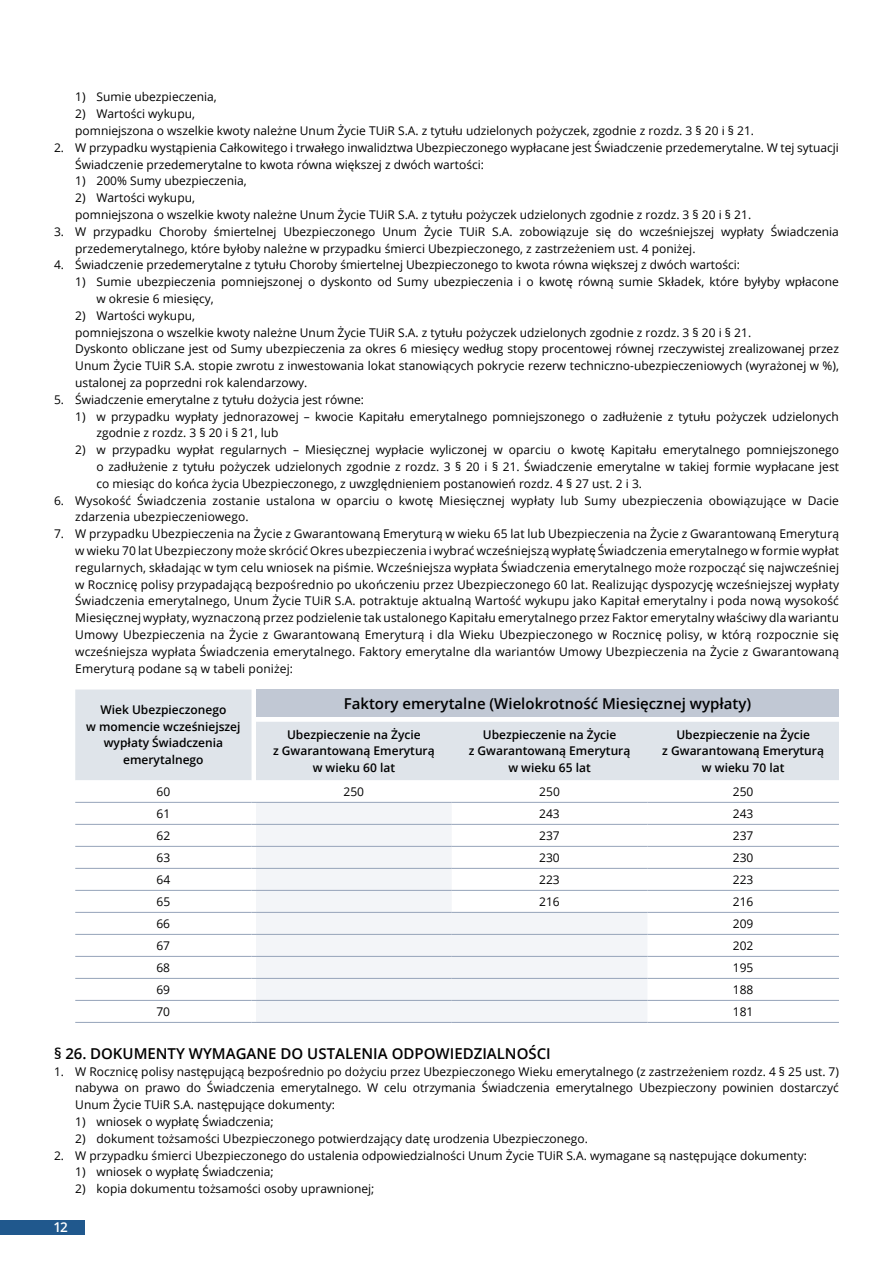
<style>
.page{position:relative;width:893px;height:1263px;background:#fff}
.page>*{position:absolute;margin:0;border:0;box-sizing:border-box;transform-origin:0 0}
.t1{font:600 15px "Open Sans";color:#000}
.t2{font:600 13.5px "Open Sans";color:#fff}
.t3{font:12px/16.8px "Open Sans";color:#000}
.t4{font:600 12px/16.5px "Open Sans";color:#000;text-align:center}
</style>
<div class="page">
<div style="left:0;top:1220px;width:85px;height:14px;background:#20588d"></div>
<div style="left:75px;top:689px;width:764px;height:91px;background:#dfe4ea"></div>
<div style="left:256px;top:689px;width:583px;height:28px;background:#c1c8d4"></div>
<svg style="left:75px;top:801px;width:764px;height:221px"></svg>
<svg style="left:256px;top:803px;width:391px;height:219px;fill:#f3f5f8"></svg>
<hr style="left:75px;top:802px;width:177px;height:1px;background:#95a3b9">
<hr style="left:647px;top:802px;width:192px;height:1px;background:#95a3b9">
<hr style="left:75px;top:824px;width:177px;height:1px;background:#95a3b9">
<hr style="left:647px;top:824px;width:192px;height:1px;background:#95a3b9">
<hr style="left:75px;top:846px;width:177px;height:1px;background:#95a3b9">
<hr style="left:647px;top:846px;width:192px;height:1px;background:#95a3b9">
<hr style="left:75px;top:868px;width:177px;height:1px;background:#95a3b9">
<hr style="left:647px;top:868px;width:192px;height:1px;background:#95a3b9">
<hr style="left:75px;top:890px;width:177px;height:1px;background:#95a3b9">
<hr style="left:647px;top:890px;width:192px;height:1px;background:#95a3b9">
<hr style="left:75px;top:912px;width:177px;height:1px;background:#95a3b9">
<hr style="left:647px;top:912px;width:192px;height:1px;background:#95a3b9">
<hr style="left:75px;top:934px;width:177px;height:1px;background:#95a3b9">
<hr style="left:647px;top:934px;width:192px;height:1px;background:#95a3b9">
<hr style="left:75px;top:956px;width:177px;height:1px;background:#95a3b9">
<hr style="left:647px;top:956px;width:192px;height:1px;background:#95a3b9">
<hr style="left:75px;top:978px;width:177px;height:1px;background:#95a3b9">
<hr style="left:647px;top:978px;width:192px;height:1px;background:#95a3b9">
<hr style="left:75px;top:1000px;width:177px;height:1px;background:#95a3b9">
<hr style="left:647px;top:1000px;width:192px;height:1px;background:#95a3b9">
<hr style="left:256px;top:802px;width:196px;height:1px;background:#95a3b9">
<hr style="left:256px;top:824px;width:196px;height:1px;background:#95a3b9">
<hr style="left:256px;top:846px;width:196px;height:1px;background:#95a3b9">
<hr style="left:256px;top:868px;width:196px;height:1px;background:#95a3b9">
<hr style="left:256px;top:890px;width:196px;height:1px;background:#95a3b9">
<hr style="left:256px;top:912px;width:196px;height:1px;background:#95a3b9">
<hr style="left:256px;top:934px;width:196px;height:1px;background:#95a3b9">
<hr style="left:256px;top:956px;width:196px;height:1px;background:#95a3b9">
<hr style="left:256px;top:978px;width:196px;height:1px;background:#95a3b9">
<hr style="left:256px;top:1000px;width:196px;height:1px;background:#95a3b9">
<hr style="left:452px;top:802px;width:195px;height:1px;background:#95a3b9">
<hr style="left:452px;top:824px;width:195px;height:1px;background:#95a3b9">
<hr style="left:452px;top:846px;width:195px;height:1px;background:#95a3b9">
<hr style="left:452px;top:868px;width:195px;height:1px;background:#95a3b9">
<hr style="left:452px;top:890px;width:195px;height:1px;background:#95a3b9">
<hr style="left:452px;top:912px;width:195px;height:1px;background:#95a3b9">
<hr style="left:452px;top:934px;width:195px;height:1px;background:#95a3b9">
<hr style="left:452px;top:956px;width:195px;height:1px;background:#95a3b9">
<hr style="left:452px;top:978px;width:195px;height:1px;background:#95a3b9">
<hr style="left:452px;top:1000px;width:195px;height:1px;background:#95a3b9">
<hr style="left:75px;top:1022px;width:177px;height:1px;background:#95a3b9">
<hr style="left:256px;top:1022px;width:196px;height:1px;background:#95a3b9">
<hr style="left:452px;top:1022px;width:195px;height:1px;background:#95a3b9">
<hr style="left:647px;top:1022px;width:192px;height:1px;background:#95a3b9">
<p class="t3" style="left:75px;top:88px;width:143px">1) Sumie ubezpieczenia,</p>
<p class="t3" style="left:75px;top:105px;width:680px">2) Wartości wykupu,<br>pomniejszona o wszelkie kwoty należne Unum Życie TUiR S.A. z tytułu udzielonych pożyczek, zgodnie z rozdz. 3 § 20 i § 21.</p>
<p class="t3" style="left:75px;top:139px;width:765px;text-indent:-21px">2. W przypadku wystąpienia Całkowitego i trwałego inwalidztwa Ubezpieczonego wypłacane jest Świadczenie przedemerytalne. W tej sytuacji<br>Świadczenie przedemerytalne to kwota równa większej z dwóch wartości:</p>
<p class="t3" style="left:75px;top:172px;width:173px">1) 200% Sumy ubezpieczenia,</p>
<p class="t3" style="left:75px;top:189px;width:677px">2) Wartości wykupu,<br>pomniejszona o wszelkie kwoty należne Unum Życie TUiR S.A. z tytułu pożyczek udzielonych zgodnie z rozdz. 3 § 20 i § 21.</p>
<p class="t3" style="left:75px;top:223px;width:765px;text-indent:-21px">3. W przypadku Choroby śmiertelnej Ubezpieczonego Unum Życie TUiR S.A. zobowiązuje się do wcześniejszej wypłaty Świadczenia przedemerytalnego, które byłoby należne w przypadku śmierci Ubezpieczonego, z zastrzeżeniem ust. 4 poniżej.</p>
<p class="t3" style="left:54px;top:256px;width:688px">4. Świadczenie przedemerytalne z tytułu Choroby śmiertelnej Ubezpieczonego to kwota równa większej z dwóch wartości:</p>
<p class="t3" style="left:97px;top:273px;width:744px;text-indent:-21px">1) Sumie ubezpieczenia pomniejszonej o dyskonto od Sumy ubezpieczenia i o kwotę równą sumie Składek, które byłyby wpłacone w okresie 6 miesięcy,</p>
<p class="t3" style="left:75px;top:307px;width:765px">2) Wartości wykupu,<br>pomniejszona o wszelkie kwoty należne Unum Życie TUiR S.A. z tytułu pożyczek udzielonych zgodnie z rozdz. 3 § 20 i § 21.<br>Dyskonto obliczane jest od Sumy ubezpieczenia za okres 6 miesięcy według stopy procentowej równej rzeczywistej zrealizowanej przez Unum Życie TUiR S.A. stopie zwrotu z inwestowania lokat stanowiących pokrycie rezerw techniczno-ubezpieczeniowych (wyrażonej w %), ustalonej za poprzedni rok kalendarzowy.</p>
<p class="t3" style="left:54px;top:391px;width:311px">5. Świadczenie emerytalne z tytułu dożycia jest równe:</p>
<p class="t3" style="left:97px;top:408px;width:744px;text-indent:-21px">1) w przypadku wypłaty jednorazowej – kwocie Kapitału emerytalnego pomniejszonego o zadłużenie z tytułu pożyczek udzielonych zgodnie z rozdz. 3 § 20 i § 21, lub</p>
<p class="t3" style="left:97px;top:441px;width:744px;text-align:justify;text-indent:-21px">2) w przypadku wypłat regularnych – Miesięcznej wypłacie wyliczonej w oparciu o kwotę Kapitału emerytalnego pomniejszonego o zadłużenie z tytułu pożyczek udzielonych zgodnie z rozdz. 3 § 20 i § 21. Świadczenie emerytalne w takiej formie wypłacane jest co miesiąc do końca życia Ubezpieczonego, z uwzględnieniem postanowień rozdz. 4 § 27 ust. 2 i 3.</p>
<p class="t3" style="left:75px;top:492px;width:765px;text-indent:-21px">6. Wysokość Świadczenia zostanie ustalona w oparciu o kwotę Miesięcznej wypłaty lub Sumy ubezpieczenia obowiązujące w Dacie zdarzenia ubezpieczeniowego.</p>
<p class="t3" style="left:75px;top:525px;width:765px;text-align:justify;text-indent:-21px">7. W przypadku Ubezpieczenia na Życie z Gwarantowaną Emeryturą w wieku 65 lat lub Ubezpieczenia na Życie z Gwarantowaną Emeryturą w wieku 70 lat Ubezpieczony może skrócić Okres ubezpieczenia i wybrać wcześniejszą wypłatę Świadczenia emerytalnego w formie wypłat regularnych, składając w tym celu wniosek na piśmie. Wcześniejsza wypłata Świadczenia emerytalnego może rozpocząć się najwcześniej w Rocznicę polisy przypadającą bezpośrednio po ukończeniu przez Ubezpieczonego 60 lat. Realizując dyspozycję wcześniejszej wypłaty Świadczenia emerytalnego, Unum Życie TUiR S.A. potraktuje aktualną Wartość wykupu jako Kapitał emerytalny i poda nową wysokość Miesięcznej wypłaty, wyznaczoną przez podzielenie tak ustalonego Kapitału emerytalnego przez Faktor emerytalny właściwy dla wariantu Umowy Ubezpieczenia na Życie z Gwarantowaną Emeryturą i dla Wieku Ubezpieczonego w Rocznicę polisy, w którą rozpocznie się wcześniejsza wypłata Świadczenia emerytalnego. Faktory emerytalne dla wariantów Umowy Ubezpieczenia na Życie z Gwarantowaną Emeryturą podane są w tabeli poniżej:</p>
<p class="t4" style="left:86px;top:702px;width:156px">Wiek Ubezpieczonego<br>w momencie wcześniejszej wypłaty Świadczenia emerytalnego</p>
<p class="t1" style="left:344px;top:693px;width:409px">Faktory emerytalne (Wielokrotność Miesięcznej wypłaty)</p>
<p class="t4" style="left:273px;top:726px;width:163px">Ubezpieczenie na Życie<br>z Gwarantowaną Emeryturą w wieku 60 lat</p>
<p class="t4" style="left:469px;top:726px;width:163px">Ubezpieczenie na Życie<br>z Gwarantowaną Emeryturą w wieku 65 lat</p>
<p class="t4" style="left:662px;top:726px;width:163px">Ubezpieczenie na Życie<br>z Gwarantowaną Emeryturą w wieku 70 lat</p>
<p class="t3" style="left:157px;top:782px;width:15px">60</p>
<p class="t3" style="left:344px;top:782px;width:22px">250</p>
<p class="t3" style="left:539px;top:782px;width:22px">250</p>
<p class="t3" style="left:733px;top:782px;width:22px">250</p>
<p class="t3" style="left:157px;top:804px;width:15px">61</p>
<p class="t3" style="left:539px;top:804px;width:22px">243</p>
<p class="t3" style="left:733px;top:804px;width:22px">243</p>
<p class="t3" style="left:156px;top:826px;width:15px">62</p>
<p class="t3" style="left:539px;top:826px;width:22px">237</p>
<p class="t3" style="left:733px;top:826px;width:22px">237</p>
<p class="t3" style="left:156px;top:848px;width:15px">63</p>
<p class="t3" style="left:539px;top:848px;width:22px">230</p>
<p class="t3" style="left:733px;top:848px;width:22px">230</p>
<p class="t3" style="left:156px;top:870px;width:15px">64</p>
<p class="t3" style="left:539px;top:870px;width:22px">223</p>
<p class="t3" style="left:733px;top:870px;width:22px">223</p>
<p class="t3" style="left:156px;top:893px;width:15px">65</p>
<p class="t3" style="left:539px;top:893px;width:22px">216</p>
<p class="t3" style="left:733px;top:893px;width:22px">216</p>
<p class="t3" style="left:156px;top:915px;width:15px">66</p>
<p class="t3" style="left:733px;top:915px;width:22px">209</p>
<p class="t3" style="left:156px;top:937px;width:15px">67</p>
<p class="t3" style="left:733px;top:937px;width:22px">202</p>
<p class="t3" style="left:156px;top:959px;width:15px">68</p>
<p class="t3" style="left:733px;top:959px;width:22px">195</p>
<p class="t3" style="left:156px;top:981px;width:15px">69</p>
<p class="t3" style="left:733px;top:981px;width:22px">188</p>
<p class="t3" style="left:156px;top:1003px;width:15px">70</p>
<p class="t3" style="left:733px;top:1003px;width:22px">181</p>
<p class="t1" style="left:54px;top:1043px;width:498px">§ 26. DOKUMENTY WYMAGANE DO USTALENIA ODPOWIEDZIALNOŚCI</p>
<p class="t3" style="left:75px;top:1062px;width:765px;text-align:justify;text-indent:-21px">1. W Rocznicę polisy następującą bezpośrednio po dożyciu przez Ubezpieczonego Wieku emerytalnego (z zastrzeżeniem rozdz. 4 § 25 ust. 7) nabywa on prawo do Świadczenia emerytalnego. W celu otrzymania Świadczenia emerytalnego Ubezpieczony powinien dostarczyć Unum Życie TUiR S.A. następujące dokumenty:</p>
<p class="t3" style="left:75px;top:1113px;width:200px">1) wniosek o wypłatę Świadczenia;</p>
<p class="t3" style="left:75px;top:1130px;width:514px">2) dokument tożsamości Ubezpieczonego potwierdzający datę urodzenia Ubezpieczonego.</p>
<p class="t3" style="left:54px;top:1146px;width:754px">2. W przypadku śmierci Ubezpieczonego do ustalenia odpowiedzialności Unum Życie TUiR S.A. wymagane są następujące dokumenty:</p>
<p class="t3" style="left:75px;top:1163px;width:200px">1) wniosek o wypłatę Świadczenia;</p>
<p class="t3" style="left:75px;top:1180px;width:301px">2) kopia dokumentu tożsamości osoby uprawnionej;</p>
<p class="t2" style="left:53px;top:1218px;width:16px">12</p>
</div>
